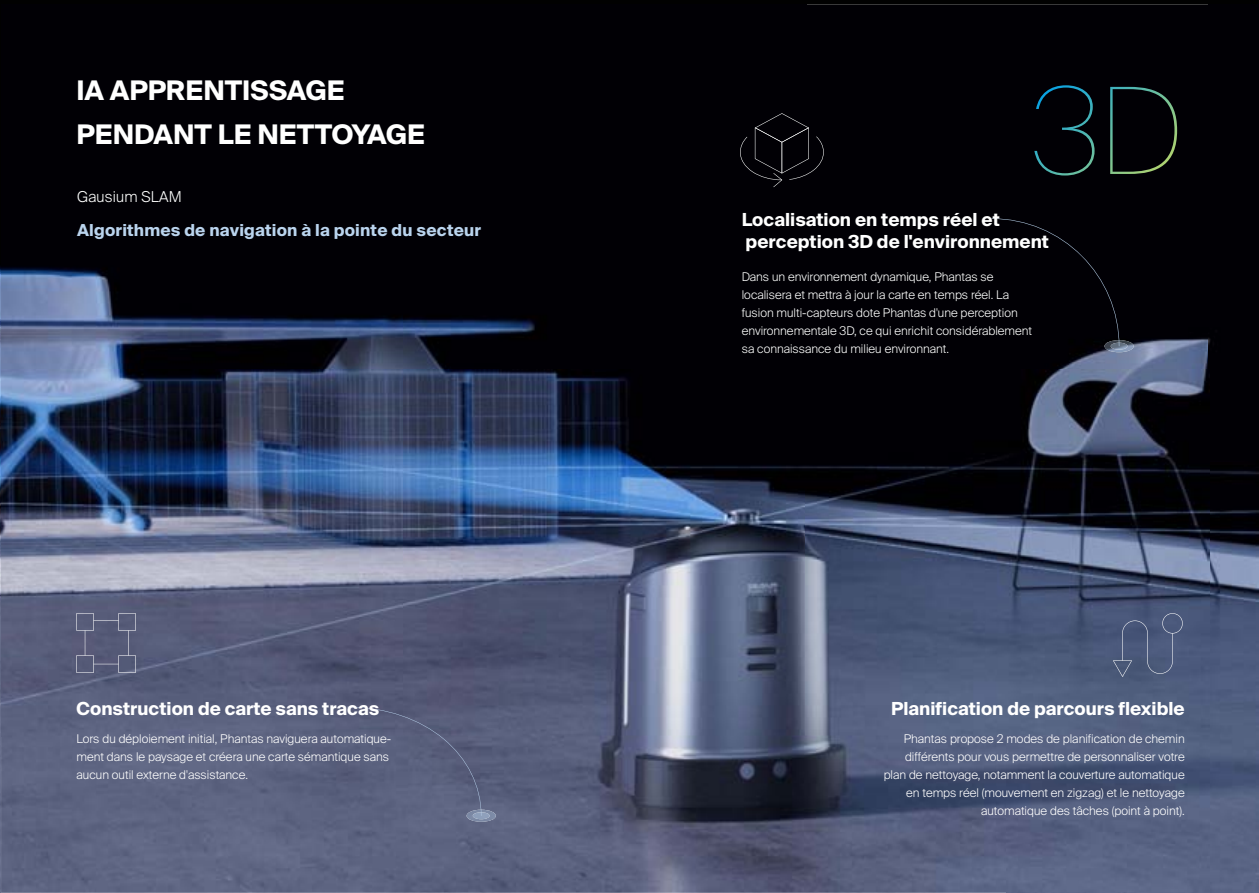
<style>
.page{position:relative;width:1259px;height:893px;background:#fff}
.page>*{position:absolute;margin:0;border:0;box-sizing:border-box;transform-origin:0 0}
.t1{font:700 27px/43.5px "Suisse Intl";color:#fff}
.t2{font:700 18px/21.6px "Suisse Intl";color:#fff}
.t3{font:700 16.5px "Suisse Intl";letter-spacing:.01em;color:#bad4ee}
.t4{font:300 15px "Suisse Intl";letter-spacing:.01em;color:#fff}
.t5{font:300 12px/18px "Suisse Intl";color:#fff}
</style>
<div class="page">
<img style="left:1px;top:5px;width:1258px;height:888px">
<svg style="left:1034px;top:85px;width:60px;height:91px;background:#071218"></svg>
<svg style="left:1110px;top:87px;width:67px;height:87px;background:#0e1514"></svg>
<img style="left:466px;top:810px;width:30px;height:12px">
<img style="left:473px;top:812px;width:16px;height:7px;border-radius:50%">
<svg style="left:347px;top:707px;width:134px;height:109px;background:#5a607d"></svg>
<img style="left:1104px;top:340px;width:29px;height:12px">
<img style="left:1110px;top:343px;width:17px;height:7px;border-radius:50%">
<div style="left:991px;top:218px;width:128px;height:128px;background:#010005"></div>
<svg style="left:76px;top:613px;width:60px;height:60px;background:#5e637e"></svg>
<svg style="left:1113px;top:613px;width:69px;height:64px;background:#4f5d7e"></svg>
<svg style="left:740px;top:113px;width:84px;height:74px;background:#0b0a0f"></svg>
<h1 class="t1" style="left:77px;top:69px;width:350px">IA APPRENTISSAGE<br>PENDANT LE NETTOYAGE</h1>
<p class="t4" style="left:77px;top:188px;width:106px">Gausium SLAM</p>
<h3 class="t3" style="left:77px;top:221px;width:405px">Algorithmes de navigation à la pointe du secteur</h3>
<h2 class="t2" style="left:77px;top:698px;width:304px">Construction de carte sans tracas</h2>
<p class="t5" style="left:77px;top:730px;width:316px">Lors du déploiement initial, Phantas naviguera automatique&shy;ment dans le paysage et créera une carte sémantique sans aucun outil externe d'assistance.</p>
<h2 class="t2" style="left:742px;top:209px;width:309px">Localisation en temps réel et perception 3D de l'environnement</h2>
<p class="t5" style="left:742px;top:268px;width:292px">Dans un environnement dynamique, Phantas se localisera et mettra à jour la carte en temps réel. La fusion multi-capteurs dote Phantas d'une perception environnementale 3D, ce qui enrichit considérablement sa connaissance du milieu environnant.</p>
<h2 class="t2" style="left:891px;top:698px;width:295px">Planification de parcours flexible</h2>
<p class="t5" style="left:883px;top:730px;width:302px;text-align:right">Phantas propose 2 modes de planification de chemin différents pour vous permettre de personnaliser votre plan de nettoyage, notamment la couverture automatique en temps réel (mouvement en zigzag) et le nettoyage automatique des tâches (point à point).</p>
</div>
